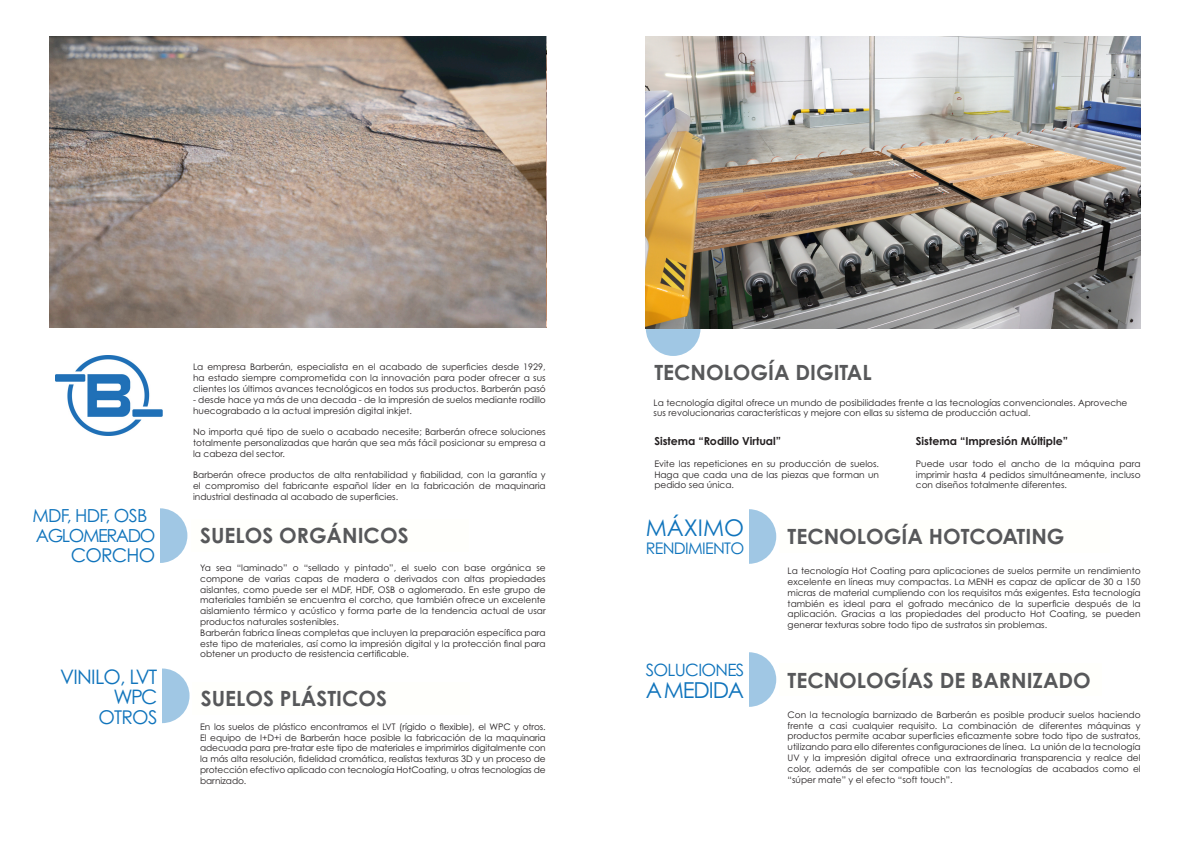
<style>
.page{position:relative;width:1191px;height:842px;background:#fff}
.page>*{position:absolute;margin:0;border:0;box-sizing:border-box;transform-origin:0 0}
.t1{font:23px "Century Gothic Pro";color:#1074bc}
.t2{font:22px "Century Gothic Pro";letter-spacing:-.05em;color:#1074bc}
.t3{font:700 21px "Century Gothic Pro";color:#57585a}
.t4{font:20px "Century Gothic Pro";letter-spacing:-.04em;color:#1074bc}
.t5{font:19px "Century Gothic Pro";letter-spacing:-.04em;color:#1074bc}
.t6{font:18px "Century Gothic Pro";letter-spacing:-.04em;color:#1074bc}
.t7{font:18px "Century Gothic Pro";letter-spacing:-.08em;color:#1074bc}
.t8{font:17px "Century Gothic Pro";letter-spacing:-.04em;color:#1074bc}
.t9{font:16px "Century Gothic Pro";letter-spacing:-.04em;color:#1074bc}
.t10{font:700 11px "Century Gothic Pro";color:#231f20}
.t11{font:9px/10.8px "Century Gothic Pro";color:#231f20;text-align:justify}
</style>
<div class="page">
<img style="left:49px;top:36px;width:497px;height:292px">
<div style="left:132px;top:508px;width:55px;height:55px;background:#a0c7e4;border-radius:50%"></div>
<div style="left:132px;top:506px;width:28px;height:60px;background:#fff"></div>
<div style="left:135px;top:668px;width:54px;height:55px;background:#a0c7e4;border-radius:50%"></div>
<div style="left:135px;top:666px;width:27px;height:60px;background:#fff"></div>
<img style="left:56px;top:355px;width:106px;height:80px">
<div style="left:721px;top:509px;width:55px;height:55px;background:#a0c7e4;border-radius:50%"></div>
<div style="left:721px;top:508px;width:27px;height:57px;background:#fff"></div>
<div style="left:721px;top:652px;width:55px;height:55px;background:#a0c7e4;border-radius:50%"></div>
<div style="left:721px;top:650px;width:27px;height:59px;background:#fff"></div>
<div style="left:646px;top:301px;width:54px;height:55px;background:#a0c7e4;border-radius:50%"></div>
<img style="left:646px;top:36px;width:494px;height:292px">
<p class="t6" style="left:32px;top:504px;width:116px">MDF, HDF, OSB</p>
<p class="t7" style="left:36px;top:524px;width:121px">AGLOMERADO</p>
<p class="t5" style="left:71px;top:543px;width:86px">CORCHO</p>
<p class="t11" style="left:193px;top:362px;width:354px">La empresa Barberán, especialista en el acabado de superficies desde 1929, ha estado siempre comprometida con la innovación para poder ofrecer a sus clientes los últimos avances tecnológicos en todos sus productos. Barberán pasó</p>
<p class="t11" style="left:193px;top:394px;width:354px">- desde hace ya más de una decada - de la impresión de suelos mediante rodillo huecograbado a la actual impresión digital inkjet.</p>
<p class="t11" style="left:193px;top:426px;width:354px">No importa qué tipo de suelo o acabado necesite; Barberán ofrece soluciones totalmente personalizadas que harán que sea más fácil posicionar su empresa a la cabeza del sector.</p>
<p class="t11" style="left:193px;top:470px;width:354px">Barberán ofrece productos de alta rentabilidad y fiabilidad, con la garantía y el compromiso del fabricante español líder en la fabricación de maquinaria industrial destinada al acabado de superficies.</p>
<p class="t3" style="left:200px;top:522px;width:210px">SUELOS ORGÁNICOS</p>
<p class="t11" style="left:200px;top:562px;width:347px">Ya sea “laminado” o “sellado y pintado”, el suelo con base orgánica se compone de varias capas de madera o derivados con altas propiedades aislantes, como puede ser el MDF, HDF, OSB o aglomerado. En este grupo de materiales también se encuentra el corcho, que también ofrece un excelente aislamiento térmico y acústico y forma parte de la tendencia actual de usar productos naturales sostenibles.</p>
<p class="t11" style="left:200px;top:627px;width:347px">Barberán fabrica líneas completas que incluyen la preparación específica para este tipo de materiales, así como la impresión digital y la protección final para obtener un producto de resistencia certificable.</p>
<p class="t3" style="left:654px;top:359px;width:219px">TECNOLOGÍA DIGITAL</p>
<p class="t11" style="left:653px;top:397px;width:475px">La tecnología digital ofrece un mundo de posibilidades frente a las tecnologías convencionales. Aproveche sus revolucionarias características y mejore con ellas su sistema de producción actual.</p>
<p class="t10" style="left:654px;top:434px;width:128px">Sistema “Rodillo Virtual”</p>
<p class="t11" style="left:654px;top:458px;width:226px">Evite las repeticiones en su producción de suelos.<br>Haga que cada una de las piezas que forman un pedido sea única.</p>
<p class="t10" style="left:916px;top:434px;width:154px">Sistema “Impresión Múltiple”</p>
<p class="t11" style="left:916px;top:458px;width:226px">Puede usar todo el ancho de la máquina para imprimir hasta 4 pedidos simultáneamente, incluso con diseños totalmente diferentes.</p>
<p class="t1" style="left:646px;top:514px;width:100px">MÁXIMO</p>
<p class="t3" style="left:787px;top:523px;width:278px">TECNOLOGÍA HOTCOATING</p>
<p class="t9" style="left:646px;top:538px;width:100px">RENDIMIENTO</p>
<p class="t11" style="left:787px;top:565px;width:354px">La tecnología Hot Coating para aplicaciones de suelos permite un rendimiento excelente en líneas muy compactas. La MENH es capaz de aplicar de 30 a 150 micras de material cumpliendo con los requisitos más exigentes. Esta tecnología también es ideal para el gofrado mecánico de la superficie después de la aplicación. Gracias a las propiedades del producto Hot Coating, se pueden generar texturas sobre todo tipo de sustratos sin problemas.</p>
<p class="t8" style="left:646px;top:659px;width:100px">SOLUCIONES</p>
<p class="t2" style="left:646px;top:676px;width:100px">A MEDIDA</p>
<p class="t3" style="left:787px;top:667px;width:305px">TECNOLOGÍAS DE BARNIZADO</p>
<p class="t4" style="left:60px;top:664px;width:99px">VINILO, LVT</p>
<p class="t4" style="left:113px;top:684px;width:46px">WPC</p>
<p class="t5" style="left:98px;top:705px;width:61px">OTROS</p>
<p class="t11" style="left:787px;top:709px;width:354px">Con la tecnología barnizado de Barberán es posible producir suelos haciendo frente a casi cualquier requisito. La combinación de diferentes máquinas y productos permite acabar superficies eficazmente sobre todo tipo de sustratos, utilizando para ello diferentes configuraciones de línea. La unión de la tecnología UV y la impresión digital ofrece una extraordinaria transparencia y realce del color, además de ser compatible con las tecnologías de acabados como el “súper mate” y el efecto “soft touch”.</p>
<p class="t3" style="left:201px;top:685px;width:188px">SUELOS PLÁSTICOS</p>
<p class="t11" style="left:200px;top:721px;width:347px">En los suelos de plástico encontramos el LVT (rígido o flexible), el WPC y otros.<br>El equipo de I+D+i de Barberán hace posible la fabricación de la maquinaria adecuada para pre-tratar este tipo de materiales e imprimirlos digitalmente con la más alta resolución, fidelidad cromática, realistas texturas 3D y un proceso de protección efectivo aplicado con tecnología HotCoating, u otras tecnologías de barnizado.</p>
</div>
